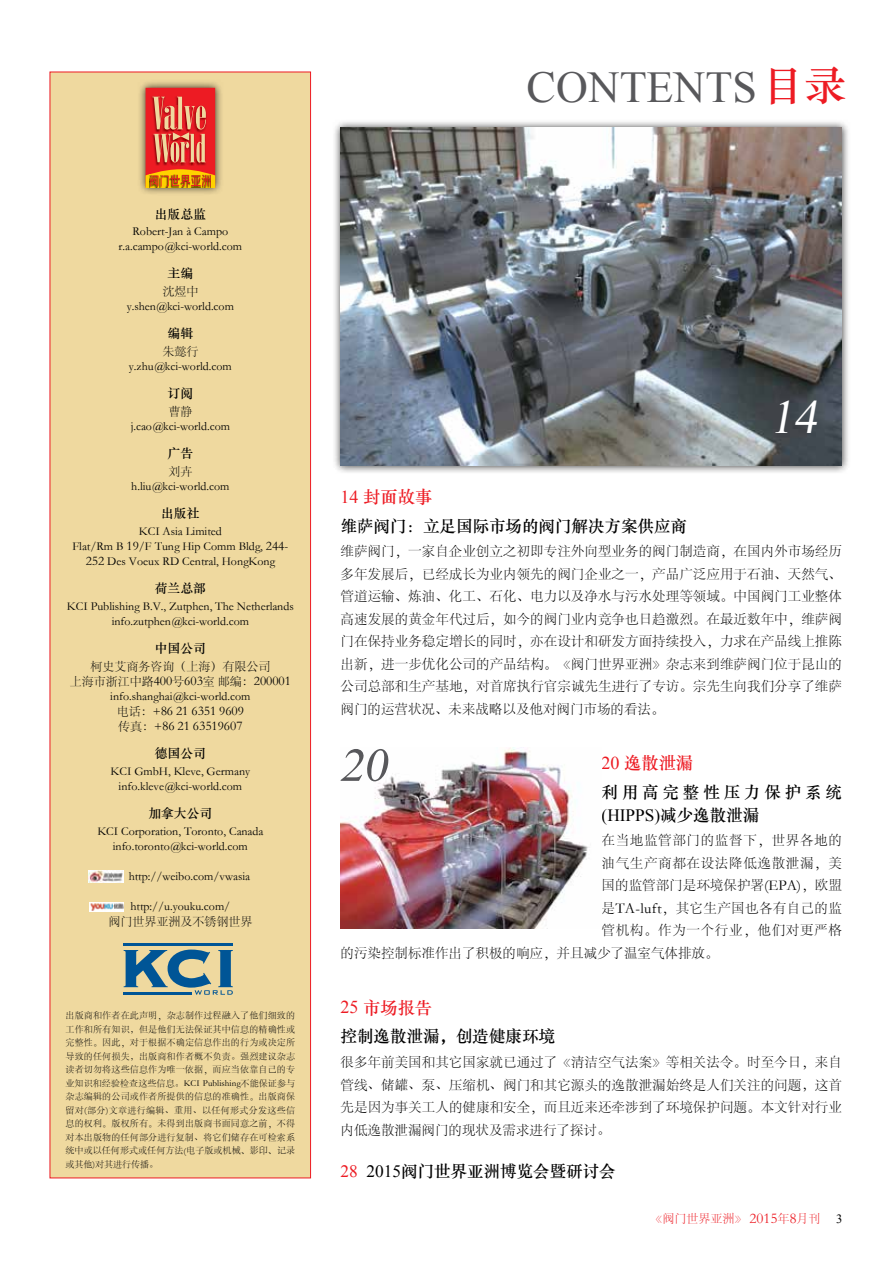
<style>
.page{position:relative;width:893px;height:1263px;background:#fff}
.page>*{position:absolute;margin:0;border:0;box-sizing:border-box;transform-origin:0 0}
.t1{font:italic 47.25px "Times New Roman";color:#fff}
.t2{font:44.1px "Times New Roman";color:#58585b}
.t3{font:17.4px "Times New Roman";color:#000}
.t4{font:17.25px "ST Zhongsong";color:#ed1b23}
.t5{font:16.5px "ST Zhongsong";color:#000}
.t6{font:16.5px "ST Zhongsong";letter-spacing:.235em;color:#000}
.t7{font:13.5px/22.5px "ST Song";letter-spacing:.005em;color:#000;text-align:justify}
.t8{font:13.5px "ST Song";letter-spacing:.05em;color:#000}
.t9{font:13.5px "ST Song";letter-spacing:.03em;color:#000}
.t10{font:13.2px/15px "ST Song";color:#000}
.t11{font:12.75px "ST Zhongsong";color:#000}
.t12{font:12.6px "Times New Roman";color:#000}
.t13{font:12px/15px "ST Song";color:#000;text-align:center}
.t14{font:12px "ST Song";color:#ed1b23}
.t15{font:9px/13.5px "ST Song";letter-spacing:.01em;color:#000;text-align:justify}
.s1{font-size:13.2px}
.s2{font-size:12px}
.s3{font-family:"ST Zhongsong";font-size:42px;color:#ed1b23}
.s4{font-family:"Times New Roman";font-size:18.15px}
.s5{font-family:"ST Zhongsong";font-size:16.5px}
.s6{font-size:14.85px}
.s7{font-family:"Times New Roman";font-size:17.4px;color:#ed1b23}
.s8{font-family:"Times New Roman";font-size:17.4px}
</style>
<div class="page">
<div style="left:50px;top:72px;width:261px;height:1106px;background:#efd99f;border:1px solid #ed1b23"></div>
<div style="left:137px;top:80px;width:86px;height:116px;background:#000;opacity:.75"></div>
<div style="left:146px;top:88px;width:69px;height:100px;background:#ed1b23"></div>
<img style="left:152px;top:96px;width:13px;height:1px">
<svg style="left:146px;top:97px;width:69px;height:91px"></svg>
<div style="left:332px;top:119px;width:518px;height:355px;background:#000;opacity:.75"></div>
<img style="left:341px;top:128px;width:501px;height:338px">
<hr style="left:124px;top:943px;width:109px;height:2px;background:#005596">
<svg style="left:124px;top:949px;width:109px;height:46px"></svg>
<img style="left:88px;top:871px;width:36px;height:11px">
<img style="left:90px;top:902px;width:34px;height:10px">
<img style="left:341px;top:748px;width:248px;height:180px">
<div style="left:332px;top:740px;width:66px;height:51px;background:#fff"></div>
<svg style="left:341px;top:749px;width:48px;height:32px"></svg>
<p class="t11" style="left:155px;top:205px;width:53px">出版总监</p>
<p class="t13" style="left:119px;top:224px;width:125px">Robert-Jan à Campo r.a.campo@kci-world.com</p>
<p class="t11" style="left:168px;top:264px;width:27px">主编</p>
<p class="t13" style="left:127px;top:283px;width:109px;line-height:15.6px">沈煜中y.shen@kci-world.com</p>
<p class="t11" style="left:168px;top:324px;width:27px">编辑</p>
<p class="t13" style="left:129px;top:343px;width:104px;line-height:15.6px">朱懿行y.zhu@kci-world.com</p>
<p class="t11" style="left:168px;top:384px;width:27px">订阅</p>
<p class="t13" style="left:131px;top:403px;width:101px;line-height:15.6px">曹静j.cao@kci-world.com</p>
<p class="t11" style="left:168px;top:444px;width:27px">广告</p>
<p class="t13" style="left:131px;top:463px;width:100px;line-height:15.6px">刘卉h.liu@kci-world.com</p>
<p class="t11" style="left:161px;top:504px;width:40px">出版社</p>
<p class="t13" style="left:73px;top:524px;width:217px">KCI Asia Limited<br>Flat/Rm B <span class="s1">19</span>/F Tung Hip Comm Bldg, <span class="s1">244</span>-<br><span class="s1">252</span> Des Voeux RD Central, HongKong</p>
<p class="t11" style="left:155px;top:579px;width:53px">荷兰总部</p>
<p class="t13" style="left:67px;top:599px;width:228px">KCI Publishing B.V., Zutphen, The Netherlands info.zutphen@kci-world.com</p>
<p class="t11" style="left:155px;top:639px;width:53px">中国公司</p>
<p class="t13" style="left:70px;top:658px;width:223px">柯史艾商务咨询（上海）有限公司<br>上海市浙江中路<span class="s1">400</span>号<span class="s1">603</span>室邮编：<span class="s1">200001 </span>info.shanghai@kci-world.com</p>
<p class="t10" style="left:117px;top:703px;width:129px"><span class="s2">电话：+</span>86 21 6351 9609<span class="s2">传真：+</span>86 21 63519607</p>
<p class="t11" style="left:155px;top:744px;width:53px">德国公司</p>
<p class="t13" style="left:111px;top:764px;width:141px">KCI GmbH, Kleve, Germany info.kleve@kci-world.com</p>
<p class="t11" style="left:148px;top:804px;width:65px">加拿大公司</p>
<p class="t13" style="left:97px;top:824px;width:168px">KCI Corporation, Toronto, Canada info.toronto@kci-world.com</p>
<p class="t13" style="left:129px;top:869px;width:123px">http://weibo.com/vwasia</p>
<p class="t13" style="left:108px;top:899px;width:145px;line-height:14.4px">http://u.youku.com/<br>阀门世界亚洲及不锈钢世界</p>
<p class="t15" style="left:66px;top:1008px;width:231px">出版商和作者在此声明，杂志制作过程融入了他们细致的工作和所有知识，但是他们无法保证其中信息的精确性或完整性。因此，对于根据不确定信息作出的行为或决定所导致的任何损失，出版商和作者概不负责。强烈建议杂志读者切勿将这些信息作为唯一依据，而应当依靠自己的专业知识和经验检查这些信息。KCI Publishing不能保证参与杂志编辑的公司或作者所提供的信息的准确性。出版商保留对(部分)文章进行编辑、重用、以任何形式分发这些信息的权利。版权所有。未得到出版商书面同意之前，不得对本出版物的任何部分进行复制、将它们储存在可检索系统中或以任何形式或任何方法(电子版或机械、影印、记录或其他)对其进行传播。</p>
<p class="t2" style="left:527px;top:57px;width:321px">CONTENTS<span class="s3">目录</span></p>
<p class="t1" style="left:770px;top:386px;width:60px">14</p>
<p class="t4" style="left:341px;top:484px;width:93px"><span class="s4">14</span> 封面故事</p>
<p class="t5" style="left:341px;top:514px;width:348px">维萨阀门：立足国际市场的阀门解决方案供应商</p>
<p class="t7" style="left:341px;top:540px;width:503px">维萨阀门，一家自企业创立之初即专注外向型业务的阀门制造商，在国内外市场经历多年发展后，已经成长为业内领先的阀门企业之一，产品广泛应用于石油、天然气、管道运输、炼油、化工、石化、电力以及净水与污水处理等领域。中国阀门工业整体高速发展的黄金年代过后，如今的阀门业内竞争也日趋激烈。在最近数年中，维萨阀门在保持业务稳定增长的同时，亦在设计和研发方面持续投入，力求在产品线上推陈出新，进一步优化公司的产品结构。《阀门世界亚洲》杂志来到维萨阀门位于昆山的公司总部和生产基地，对首席执行官宗诚先生进行了专访。宗先生向我们分享了维萨阀门的运营状况、未来战略以及他对阀门市场的看法。</p>
<p class="t4" style="left:602px;top:751px;width:93px"><span class="s4">20</span> 逸散泄漏</p>
<p class="t6" style="left:602px;top:781px;width:242px">利用高完整性压力保护系统</p>
<p class="t3" style="left:602px;top:803px;width:159px">(HIPPS)<span class="s5">减少逸散泄漏</span></p>
<p class="t8" style="left:602px;top:831px;width:242px">在当地监管部门的监督下，世界各地的</p>
<p class="t8" style="left:602px;top:854px;width:242px">油气生产商都在设法降低逸散泄漏，美</p>
<p class="t7" style="left:601px;top:874px;width:242px">国的监管部门是环境保护署<span class="s6">(EPA)</span>，欧盟</p>
<p class="t9" style="left:602px;top:899px;width:242px">是<span class="s6">TA-luft</span>，其它生产国也各有自己的监</p>
<p class="t8" style="left:602px;top:921px;width:242px">管机构。作为一个行业，他们对更严格</p>
<p class="t7" style="left:341px;top:941px;width:379px">的污染控制标准作出了积极的响应，并且减少了温室气体排放。</p>
<p class="t4" style="left:341px;top:995px;width:93px"><span class="s4">25</span> 市场报告</p>
<p class="t5" style="left:341px;top:1025px;width:216px">控制逸散泄漏，创造健康环境</p>
<p class="t7" style="left:341px;top:1050px;width:503px">很多年前美国和其它国家就已通过了《清洁空气法案》等相关法令。时至今日，来自管线、储罐、泵、压缩机、阀门和其它源头的逸散泄漏始终是人们关注的问题，这首先是因为事关工人的健康和安全，而且近来还牵涉到了环境保护问题。本文针对行业内低逸散泄漏阀门的现状及需求进行了探讨。</p>
<p class="t5" style="left:341px;top:1160px;width:277px"><span class="s7">28</span> <span class="s8">2015</span>阀门世界亚洲博览会暨研讨会</p>
<p class="t14" style="left:651px;top:1210px;width:171px">《阀门世界亚洲》 <span class="s6">2015</span>年<span class="s6">8</span>月刊</p>
<p class="t12" style="left:836px;top:1210px;width:8px">3</p>
</div>
